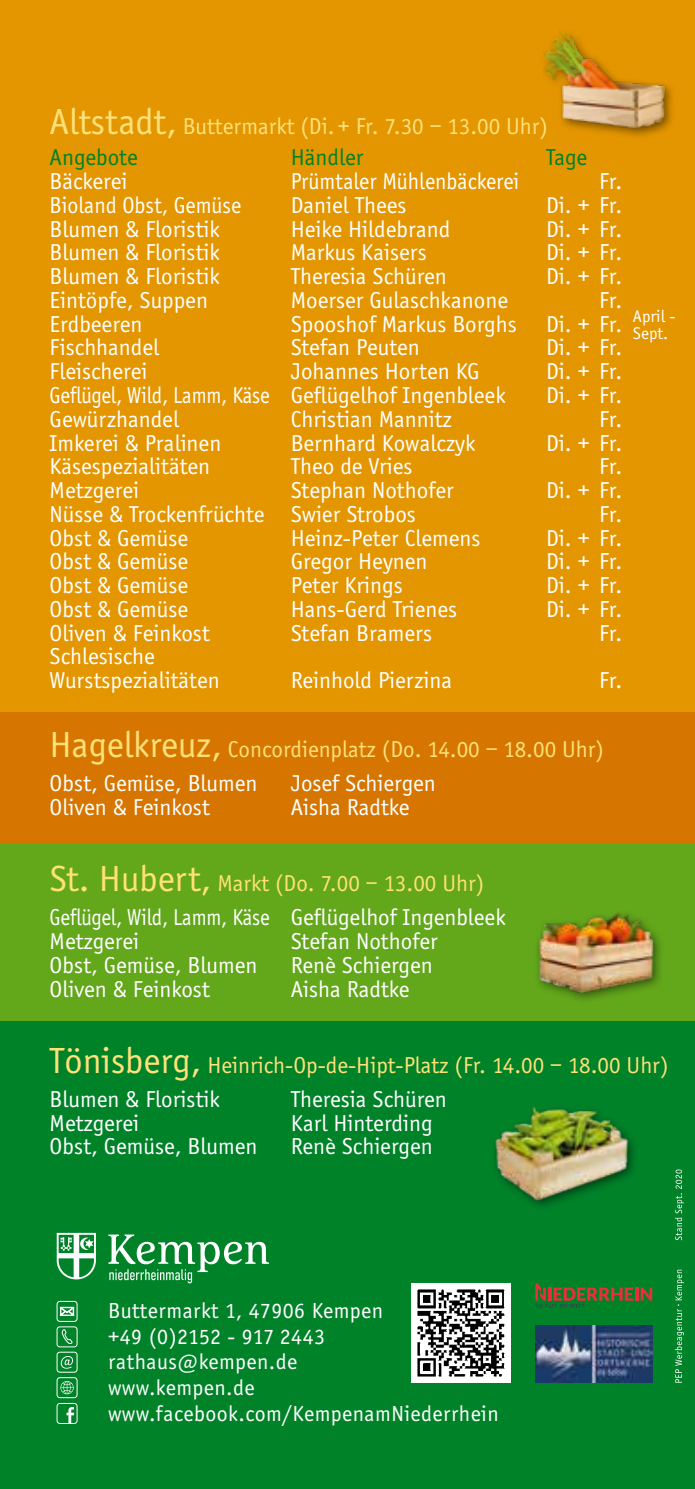
<style>
.page{position:relative;width:695px;height:1489px;background:#fff}
.page>*{position:absolute;margin:0;border:0;box-sizing:border-box;transform-origin:0 0}
.t1{font:23.75px/23.8px "Officina Sans";color:#fff}
.t2{font:23.75px/34.5px "Officina Sans";color:#ffe179}
.t3{font:23.75px/34.5px "Officina Sans";color:#fff;scale:.9 1}
.t4{font:23.75px "Officina Sans";color:#fff;scale:.95 1}
.t5{font:23.75px "Officina Sans";color:#008229}
.t6{font:22.5px/25.8px "Officina Sans";letter-spacing:.02em;color:#fff}
.t7{font:17.5px/17.5px "Officina Sans";color:#fff}
.s1{font-size:37.5px}
.s2{color:#008229}
.s3{color:#fff}
.s4{font-size:37.5px;color:#ffe179}
.s5{color:#ffe179}
</style>
<div class="page">
<div style="left:0;top:0;width:694px;height:1488px;background:#e49600"></div>
<div style="left:0;top:957px;width:694px;height:531px;background:#008229"></div>
<div style="left:0;top:712px;width:694px;height:131px;background:#d67600"></div>
<div style="left:0;top:843px;width:694px;height:177px;background:#63a71b"></div>
<img style="left:495px;top:1106px;width:138px;height:99px">
<div style="left:533px;top:908px;width:132px;height:96px;background:#000;opacity:.5"></div>
<img style="left:533px;top:908px;width:125px;height:89px">
<div style="left:538px;top:26px;width:138px;height:114px;background:#000;opacity:.5"></div>
<img style="left:539px;top:28px;width:129px;height:105px">
<img style="left:535px;top:1325px;width:117px;height:57px">
<div style="left:411px;top:1283px;width:99px;height:99px;background:#fff"></div>
<img style="left:417px;top:1289px;width:88px;height:88px">
<svg style="left:108px;top:1234px;width:161px;height:49px"></svg>
<svg style="left:57px;top:1232px;width:39px;height:47px"></svg>
<div style="left:57px;top:1326px;width:20px;height:20px;border:1px solid #fff;border-radius:3px"></div>
<svg style="left:61px;top:1329px;width:11px;height:15px"></svg>
<div style="left:57px;top:1351px;width:20px;height:21px;border:1px solid #fff;border-radius:3px"></div>
<div style="left:57px;top:1300px;width:20px;height:21px;border:1px solid #fff;border-radius:3px"></div>
<svg style="left:60px;top:1306px;width:14px;height:9px"></svg>
<div style="left:57px;top:1377px;width:20px;height:20px;border:1px solid #fff;border-radius:3px"></div>
<svg style="left:60px;top:1381px;width:14px;height:13px"></svg>
<div style="left:57px;top:1402px;width:20px;height:21px;border:1px solid #fff;border-radius:3px"></div>
<svg style="left:66px;top:1407px;width:8px;height:16px"></svg>
<svg style="left:61px;top:1356px;width:12px;height:12px"></svg>
<svg style="left:535px;top:1283px;width:117px;height:24px"></svg>
<svg style="left:675px;top:1169px;width:9px;height:213px"></svg>
<p class="t2" style="left:50px;top:111px;width:500px;line-height:30.8px"><span class="s1">Altstadt,</span> Buttermarkt (Di. + Fr. 7.30 – 13.00 Uhr)<br><span class="s2">Angebote</span></p>
<p class="t5" style="left:291px;top:144px;width:74px">Händler</p>
<p class="t5" style="left:546px;top:144px;width:43px">Tage</p>
<p class="t1" style="left:50px;top:170px;width:79px">Bäckerei</p>
<p class="t4" style="left:291px;top:168px;width:242px">Prümtaler Mühlenbäckerei</p>
<p class="t1" style="left:599px;top:170px;width:24px">Fr.</p>
<p class="t4" style="left:50px;top:192px;width:203px">Bioland Obst, Gemüse</p>
<p class="t1" style="left:291px;top:193px;width:117px">Daniel Thees</p>
<p class="t1" style="left:546px;top:193px;width:78px">Di. + Fr.</p>
<p class="t1" style="left:50px;top:217px;width:171px">Blumen &amp; Floristik</p>
<p class="t1" style="left:291px;top:217px;width:161px">Heike Hildebrand</p>
<p class="t1" style="left:546px;top:217px;width:78px">Di. + Fr.</p>
<p class="t1" style="left:50px;top:241px;width:171px">Blumen &amp; Floristik</p>
<p class="t1" style="left:291px;top:241px;width:137px">Markus Kaisers</p>
<p class="t1" style="left:546px;top:241px;width:78px">Di. + Fr.</p>
<p class="t1" style="left:50px;top:265px;width:171px">Blumen &amp; Floristik</p>
<p class="t1" style="left:291px;top:265px;width:157px">Theresia Schüren</p>
<p class="t1" style="left:546px;top:265px;width:78px">Di. + Fr.</p>
<p class="t1" style="left:50px;top:288px;width:160px">Eintöpfe, Suppen</p>
<p class="t1" style="left:291px;top:288px;width:219px">Moerser Gulaschkanone</p>
<p class="t1" style="left:599px;top:288px;width:24px">Fr.</p>
<p class="t1" style="left:50px;top:312px;width:94px">Erdbeeren</p>
<p class="t1" style="left:291px;top:312px;width:333px">Spooshof Markus Borghs Di. + Fr.</p>
<p class="t1" style="left:50px;top:336px;width:111px">Fischhandel</p>
<p class="t1" style="left:291px;top:336px;width:131px">Stefan Peuten</p>
<p class="t1" style="left:546px;top:336px;width:78px">Di. + Fr.</p>
<p class="t1" style="left:50px;top:360px;width:99px">Fleischerei</p>
<p class="t1" style="left:291px;top:360px;width:190px">Johannes Horten KG</p>
<p class="t1" style="left:546px;top:360px;width:78px">Di. + Fr.</p>
<p class="t3" style="left:50px;top:378px;width:508px">Geflügel, Wild, Lamm, Käse Geflügelhof Ingenbleek</p>
<p class="t1" style="left:546px;top:383px;width:78px">Di. + Fr.</p>
<p class="t1" style="left:50px;top:407px;width:131px">Gewürzhandel</p>
<p class="t1" style="left:291px;top:407px;width:163px">Christian Mannitz</p>
<p class="t1" style="left:599px;top:407px;width:24px">Fr.</p>
<p class="t1" style="left:50px;top:431px;width:173px">Imkerei &amp; Pralinen</p>
<p class="t1" style="left:291px;top:431px;width:186px">Bernhard Kowalczyk</p>
<p class="t1" style="left:546px;top:431px;width:78px">Di. + Fr.</p>
<p class="t1" style="left:50px;top:455px;width:162px">Käsespezialitäten</p>
<p class="t1" style="left:291px;top:455px;width:123px">Theo de Vries</p>
<p class="t1" style="left:599px;top:455px;width:24px">Fr.</p>
<p class="t1" style="left:50px;top:478px;width:91px">Metzgerei</p>
<p class="t1" style="left:291px;top:478px;width:164px">Stephan Nothofer</p>
<p class="t1" style="left:546px;top:478px;width:78px">Di. + Fr.</p>
<p class="t1" style="left:50px;top:502px;width:367px">Nüsse &amp; Trockenfrüchte Swier Strobos</p>
<p class="t1" style="left:599px;top:502px;width:24px">Fr.</p>
<p class="t1" style="left:50px;top:526px;width:140px">Obst &amp; Gemüse</p>
<p class="t1" style="left:291px;top:526px;width:191px">Heinz-Peter Clemens</p>
<p class="t1" style="left:546px;top:526px;width:78px">Di. + Fr.</p>
<p class="t1" style="left:50px;top:550px;width:140px">Obst &amp; Gemüse</p>
<p class="t1" style="left:291px;top:550px;width:138px">Gregor Heynen</p>
<p class="t1" style="left:546px;top:550px;width:78px">Di. + Fr.</p>
<p class="t1" style="left:50px;top:573px;width:140px">Obst &amp; Gemüse</p>
<p class="t1" style="left:291px;top:573px;width:113px">Peter Krings</p>
<p class="t1" style="left:546px;top:573px;width:78px">Di. + Fr.</p>
<p class="t1" style="left:50px;top:597px;width:140px">Obst &amp; Gemüse</p>
<p class="t1" style="left:291px;top:597px;width:168px">Hans-Gerd Trienes</p>
<p class="t1" style="left:546px;top:597px;width:78px">Di. + Fr.</p>
<p class="t1" style="left:50px;top:621px;width:162px">Oliven &amp; Feinkost</p>
<p class="t1" style="left:291px;top:621px;width:143px">Stefan Bramers</p>
<p class="t1" style="left:599px;top:621px;width:24px">Fr.</p>
<p class="t1" style="left:50px;top:645px;width:171px">Schlesische<br>Wurstspezialitäten</p>
<p class="t1" style="left:291px;top:668px;width:163px">Reinhold Pierzina</p>
<p class="t1" style="left:599px;top:668px;width:24px">Fr.</p>
<p class="t7" style="left:632px;top:307px;width:44px">April -<br>Sept.</p>
<p class="t2" style="left:50px;top:732px;width:556px"><span class="s1">Hagelkreuz,</span> Concordienplatz (Do. 14.00 – 18.00 Uhr)<br><span class="s3">Obst, Gemüse, Blumen</span></p>
<p class="t1" style="left:291px;top:771px;width:147px">Josef Schiergen</p>
<p class="t1" style="left:50px;top:795px;width:162px">Oliven &amp; Feinkost</p>
<p class="t1" style="left:291px;top:795px;width:120px">Aisha Radtke</p>
<p class="t3" style="left:50px;top:866px;width:508px"><span class="s4">St. Hubert,</span> <span class="s5">Markt (Do. 7.00 – 13.00 Uhr)<br></span>Geflügel, Wild, Lamm, Käse Geflügelhof Ingenbleek</p>
<p class="t1" style="left:50px;top:929px;width:91px">Metzgerei</p>
<p class="t1" style="left:291px;top:929px;width:148px">Stefan Nothofer</p>
<p class="t1" style="left:50px;top:953px;width:209px">Obst, Gemüse, Blumen</p>
<p class="t1" style="left:291px;top:953px;width:143px">Renè Schiergen</p>
<p class="t1" style="left:50px;top:977px;width:162px">Oliven &amp; Feinkost</p>
<p class="t1" style="left:291px;top:977px;width:120px">Aisha Radtke</p>
<p class="t2" style="left:50px;top:1047px;width:620px"><span class="s1">Tönisberg,</span> Heinrich-Op-de-Hipt-Platz (Fr. 14.00 – 18.00 Uhr)<br><span class="s3">Blumen &amp; Floristik</span></p>
<p class="t1" style="left:291px;top:1087px;width:157px">Theresia Schüren</p>
<p class="t1" style="left:50px;top:1111px;width:91px">Metzgerei</p>
<p class="t1" style="left:291px;top:1111px;width:143px">Karl Hinterding</p>
<p class="t1" style="left:50px;top:1134px;width:209px">Obst, Gemüse, Blumen</p>
<p class="t1" style="left:291px;top:1134px;width:143px">Renè Schiergen</p>
<p class="t6" style="left:108px;top:1297px;width:392px">Buttermarkt 1, 47906 Kempen<br>+49 (0)2152 - 917 2443 rathaus@kempen.de<br>www.kempen.de www.facebook.com/KempenamNiederrhein</p>
</div>
